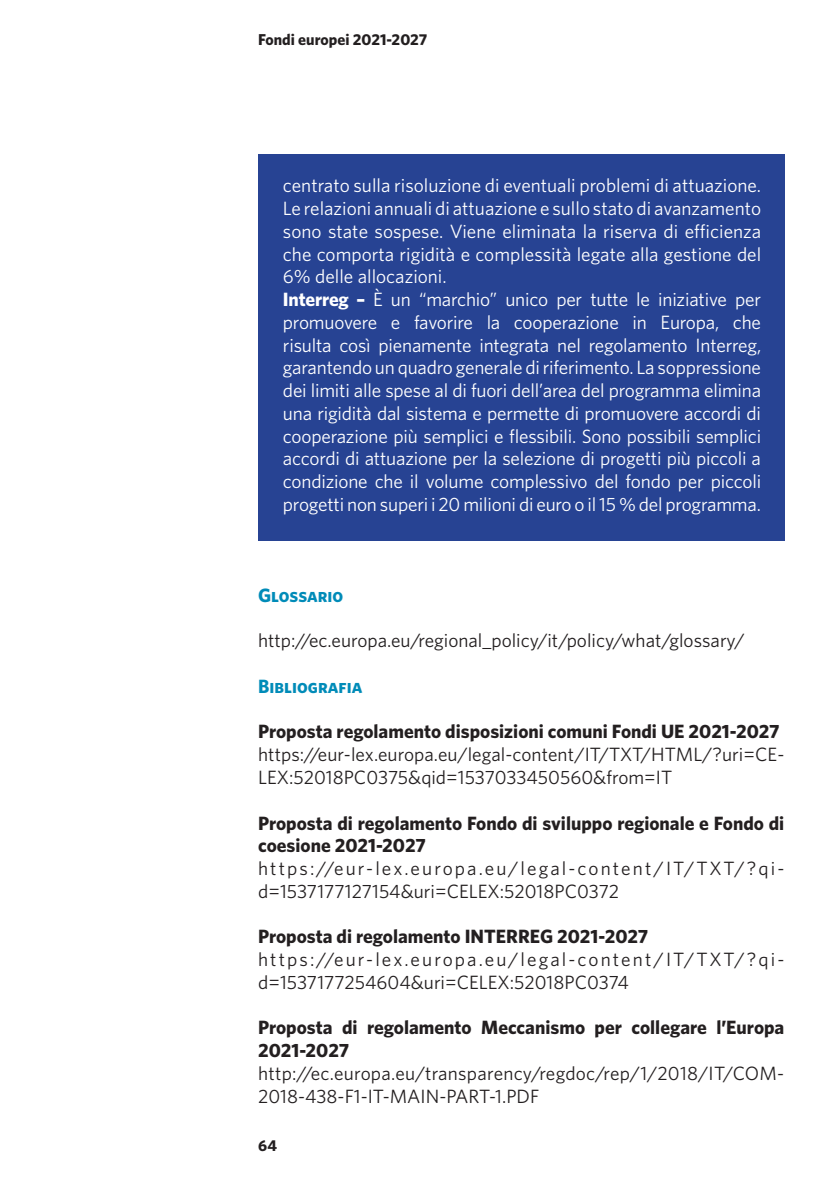
<style>
.page{position:relative;width:834px;height:1191px;background:#fff}
.page>*{position:absolute;margin:0;border:0;box-sizing:border-box;transform-origin:0 0}
.t1{font:19.25px/22.8px "Whitney";letter-spacing:-.01em;color:#fff}
.t2{font:19.25px/22.8px "Whitney";color:#231f20}
.t3{font:700 19.25px/22.8px "Whitney";color:#231f20}
.t4{font:19.25px/22.8px "Whitney";letter-spacing:.05em;color:#231f20}
.t5{font:19.25px "Whitney Bold SC";color:#008bb8}
.t6{font:700 15.75px "Whitney";color:#231f20}
.s1{font-weight:700}
</style>
<div class="page">
<div style="left:258px;top:155px;width:526px;height:386px;background:#274393"></div>
<p class="t6" style="left:258px;top:33px;width:171px">Fondi europei 2021-2027</p>
<p class="t1" style="left:283px;top:176px;width:479px">centrato sulla risoluzione di eventuali problemi di attuazione.<br>Le relazioni annuali di attuazione e sullo stato di avanzamento sono state sospese. Viene eliminata la riserva di efficienza che comporta rigidità e complessità legate alla gestione del 6% delle allocazioni.<br><span class="s1">Interreg –</span> È un “marchio” unico per tutte le iniziative per promuovere e favorire la cooperazione in Europa, che risulta così pienamente integrata nel regolamento Interreg, garantendo un quadro generale di riferimento. La soppressione dei limiti alle spese al di fuori dell’area del programma elimina una rigidità dal sistema e permette di promuovere accordi di cooperazione più semplici e flessibili. Sono possibili semplici accordi di attuazione per la selezione di progetti più piccoli a condizione che il volume complessivo del fondo per piccoli progetti non superi i 20 milioni di euro o il 15 % del programma.</p>
<p class="t5" style="left:258px;top:584px;width:87px">Glossario</p>
<p class="t2" style="left:258px;top:631px;width:488px">http://ec.europa.eu/regional_policy/it/policy/what/glossary/</p>
<p class="t5" style="left:258px;top:675px;width:106px">Bibliografia</p>
<p class="t3" style="left:258px;top:722px;width:523px">Proposta regolamento disposizioni comuni Fondi UE 2021-2027</p>
<p class="t2" style="left:258px;top:744px;width:527px">https://eur-lex.europa.eu/legal-content/IT/TXT/HTML/?uri=CE-<br>LEX:52018PC0375&amp;qid=1537033450560&amp;from=IT</p>
<p class="t3" style="left:258px;top:813px;width:527px">Proposta di regolamento Fondo di sviluppo regionale e Fondo di coesione 2021-2027</p>
<p class="t4" style="left:258px;top:858px;width:527px">https://eur-lex.europa.eu/legal-content/IT/TXT/?qi&shy;d=1537177127154&amp;uri=CELEX:52018PC0372</p>
<p class="t3" style="left:258px;top:926px;width:391px">Proposta di regolamento INTERREG 2021-2027</p>
<p class="t4" style="left:258px;top:949px;width:527px">https://eur-lex.europa.eu/legal-content/IT/TXT/?qi&shy;d=1537177254604&amp;uri=CELEX:52018PC0374</p>
<p class="t3" style="left:258px;top:1017px;width:527px">Proposta di regolamento Meccanismo per collegare l’Europa<br>2021-2027</p>
<p class="t2" style="left:258px;top:1063px;width:527px">http://ec.europa.eu/transparency/regdoc/rep/1/2018/IT/COM-<br>2018-438-F1-IT-MAIN-PART-1.PDF</p>
<p class="t6" style="left:258px;top:1139px;width:20px">64</p>
</div>
